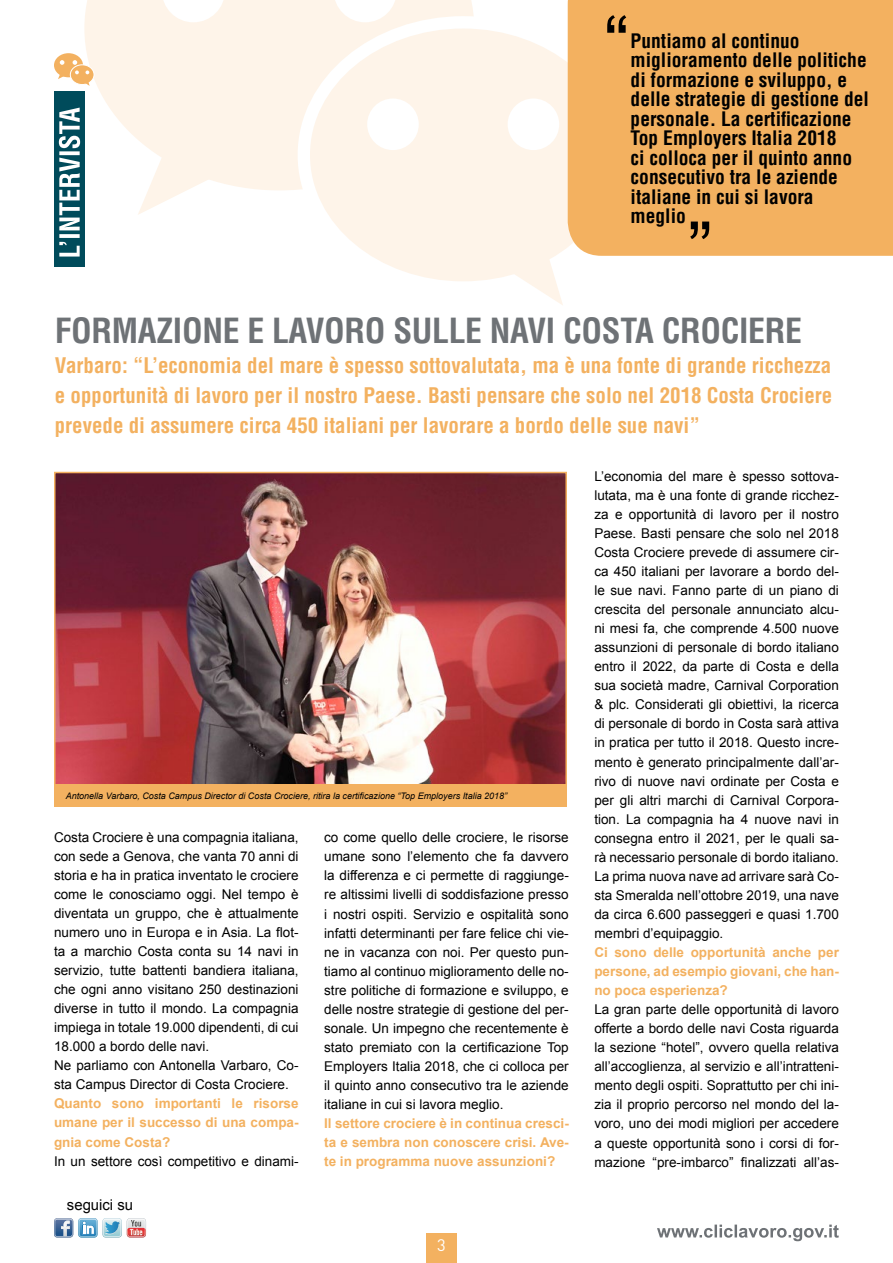
<style>
.page{position:relative;width:893px;height:1263px;background:#fff}
.page>*{position:absolute;margin:0;border:0;box-sizing:border-box;transform-origin:0 0}
.t1{font:700 condensed 33.75px "Helvetica";letter-spacing:-.01em;color:#6e7276}
.t2{font:700 condensed 21px/30px "Helvetica";color:#f3b160;text-align:justify}
.t3{font:700 condensed 19.5px/19.5px "Helvetica";color:#000}
.t4{font:16.5px "DIN";color:#fff}
.t5{font:14.85px "Arial";color:#000}
.t6{font:13.5px/19px "Arial";color:#000;text-align:justify}
.t7{font:700 13.5px/19px "Arial";color:#f3b160;text-align:justify}
.t8{font:italic 9px "Arial";color:#000}
</style>
<div class="page">
<svg style="left:54px;top:1218px;width:92px;height:20px"></svg>
<div style="left:426px;top:1233px;width:30px;height:30px;background:#f3b160"></div>
<svg style="left:657px;top:1224px;width:182px;height:17px"></svg>
<svg style="left:84px;top:0;width:390px;height:190px;background:#fdf5eb"></svg>
<svg style="left:138px;top:106px;width:108px;height:109px"></svg>
<svg style="left:162px;top:0;width:63px;height:22px"></svg>
<svg style="left:334px;top:0;width:63px;height:22px"></svg>
<div style="left:304px;top:22px;width:319px;height:266px;background:#fef4e9;border-radius:50%"></div>
<div style="left:298px;top:16px;width:331px;height:278px;border:12px solid #fff;border-radius:50%"></div>
<svg style="left:482px;top:251px;width:81px;height:54px"></svg>
<div style="left:367px;top:99px;width:52px;height:51px;background:#fff;border-radius:50%"></div>
<div style="left:508px;top:99px;width:51px;height:51px;background:#fff;border-radius:50%"></div>
<div style="left:568px;top:0;width:325px;height:256px;background:#f3b160"></div>
<svg style="left:607px;top:15px;width:19px;height:18px"></svg>
<svg style="left:690px;top:222px;width:19px;height:17px"></svg>
<div style="left:54px;top:91px;width:30px;height:176px;background:#004b5b"></div>
<svg style="left:59px;top:108px;width:21px;height:149px"></svg>
<div style="left:54px;top:53px;width:29px;height:24px;background:#f3b160;border-radius:50%"></div>
<svg style="left:58px;top:73px;width:7px;height:6px"></svg>
<svg style="left:60px;top:60px;width:4px;height:5px"></svg>
<svg style="left:70px;top:65px;width:24px;height:20px"></svg>
<div style="left:70px;top:64px;width:25px;height:21px;border:1px solid #fff;border-radius:50%"></div>
<svg style="left:73px;top:60px;width:17px;height:26px"></svg>
<img style="left:57px;top:475px;width:507px;height:309px">
<div style="left:54px;top:472px;width:513px;height:315px;border:2px solid #f3b160"></div>
<div style="left:54px;top:784px;width:513px;height:22px;background:#f3b160"></div>
<p class="t3" style="left:631px;top:31px;width:240px">Puntiamo al continuo miglioramento delle politiche di formazione e sviluppo, e delle strategie di gestione del personale. La certificazione<br>Top Employers Italia 2018<br>ci colloca per il quinto anno consecutivo tra le aziende italiane in cui si lavora meglio</p>
<h1 class="t1" style="left:55px;top:311px;width:749px">Formazione e lavoro sulle navi Costa Crociere</h1>
<p class="t2" style="left:55px;top:351px;width:779px">Varbaro: “L’economia del mare è spesso sottovalutata, ma è una fonte di grande ricchezza e opportunità di lavoro per il nostro Paese. Basti pensare che solo nel 2018 Costa Crociere prevede di assumere circa 450 italiani per lavorare a bordo delle sue navi”</p>
<p class="t8" style="left:66px;top:789px;width:443px">Antonella Varbaro, Costa Campus Director di Costa Crociere, ritira la certificazione “Top Employers Italia 2018”</p>
<p class="t6" style="left:54px;top:827px;width:246px;text-align:left">Costa Crociere è una compagnia italiana, con sede a Genova, che vanta 70 anni di storia e ha in pratica inventato le crociere come le conosciamo oggi. Nel tempo è diventata un gruppo, che è attualmente numero uno in Europa e in Asia. La flot&shy;ta a marchio Costa conta su 14 navi in servizio, tutte battenti bandiera italiana, che ogni anno visitano 250 destinazioni diverse in tutto il mondo. La compagnia impiega in totale 19.000 dipendenti, di cui 18.000 a bordo delle navi.<br>Ne parliamo con Antonella Varbaro, Co&shy;sta Campus Director di Costa Crociere.</p>
<p class="t7" style="left:54px;top:1094px;width:246px">Quanto sono importanti le risorse umane per il successo di una compa&shy;gnia come Costa?</p>
<p class="t6" style="left:54px;top:1151px;width:246px">In un settore così competitivo e dinami-</p>
<p class="t5" style="left:67px;top:1195px;width:68px">seguici su</p>
<p class="t6" style="left:324px;top:828px;width:246px">co come quello delle crociere, le risorse umane sono l’elemento che fa davvero la differenza e ci permette di raggiunge&shy;re altissimi livelli di soddisfazione presso i nostri ospiti. Servizio e ospitalità sono infatti determinanti per fare felice chi vie&shy;ne in vacanza con noi. Per questo pun&shy;tiamo al continuo miglioramento delle no&shy;stre politiche di formazione e sviluppo, e delle nostre strategie di gestione del per&shy;sonale. Un impegno che recentemente è stato premiato con la certificazione Top Employers Italia 2018, che ci colloca per il quinto anno consecutivo tra le aziende italiane in cui si lavora meglio.</p>
<p class="t7" style="left:324px;top:1114px;width:246px">Il settore crociere è in continua cresci&shy;ta e sembra non conoscere crisi. Ave&shy;te in programma nuove assunzioni?</p>
<p class="t4" style="left:437px;top:1234px;width:10px">3</p>
<p class="t6" style="left:594px;top:467px;width:246px">L’economia del mare è spesso sottova&shy;lutata, ma è una fonte di grande ricchez&shy;za e opportunità di lavoro per il nostro Paese. Basti pensare che solo nel 2018<br>Costa Crociere prevede di assumere cir&shy;ca 450 italiani per lavorare a bordo del&shy;le sue navi. Fanno parte di un piano di crescita del personale annunciato alcu&shy;ni mesi fa, che comprende 4.500 nuove assunzioni di personale di bordo italiano entro il 2022, da parte di Costa e della sua società madre, Carnival Corporation &amp; plc. Considerati gli obiettivi, la ricerca di personale di bordo in Costa sarà attiva in pratica per tutto il 2018. Questo incre&shy;mento è generato principalmente dall’ar&shy;rivo di nuove navi ordinate per Costa e per gli altri marchi di Carnival Corpora&shy;tion. La compagnia ha 4 nuove navi in consegna entro il 2021, per le quali sa&shy;rà necessario personale di bordo italiano.<br>La prima nuova nave ad arrivare sarà Co&shy;sta Smeralda nell’ottobre 2019, una nave da circa 6.600 passeggeri e quasi 1.700 membri d’equipaggio.</p>
<p class="t7" style="left:594px;top:943px;width:246px">Ci sono delle opportunità anche per persone, ad esempio giovani, che han&shy;no poca esperienza?</p>
<p class="t6" style="left:594px;top:1000px;width:246px">La gran parte delle opportunità di lavoro offerte a bordo delle navi Costa riguarda la sezione “hotel”, ovvero quella relativa all’accoglienza, al servizio e all’intratteni&shy;mento degli ospiti. Soprattutto per chi ini&shy;zia il proprio percorso nel mondo del la&shy;voro, uno dei modi migliori per accedere a queste opportunità sono i corsi di for&shy;mazione “pre-imbarco” finalizzati all’as-</p>
</div>
